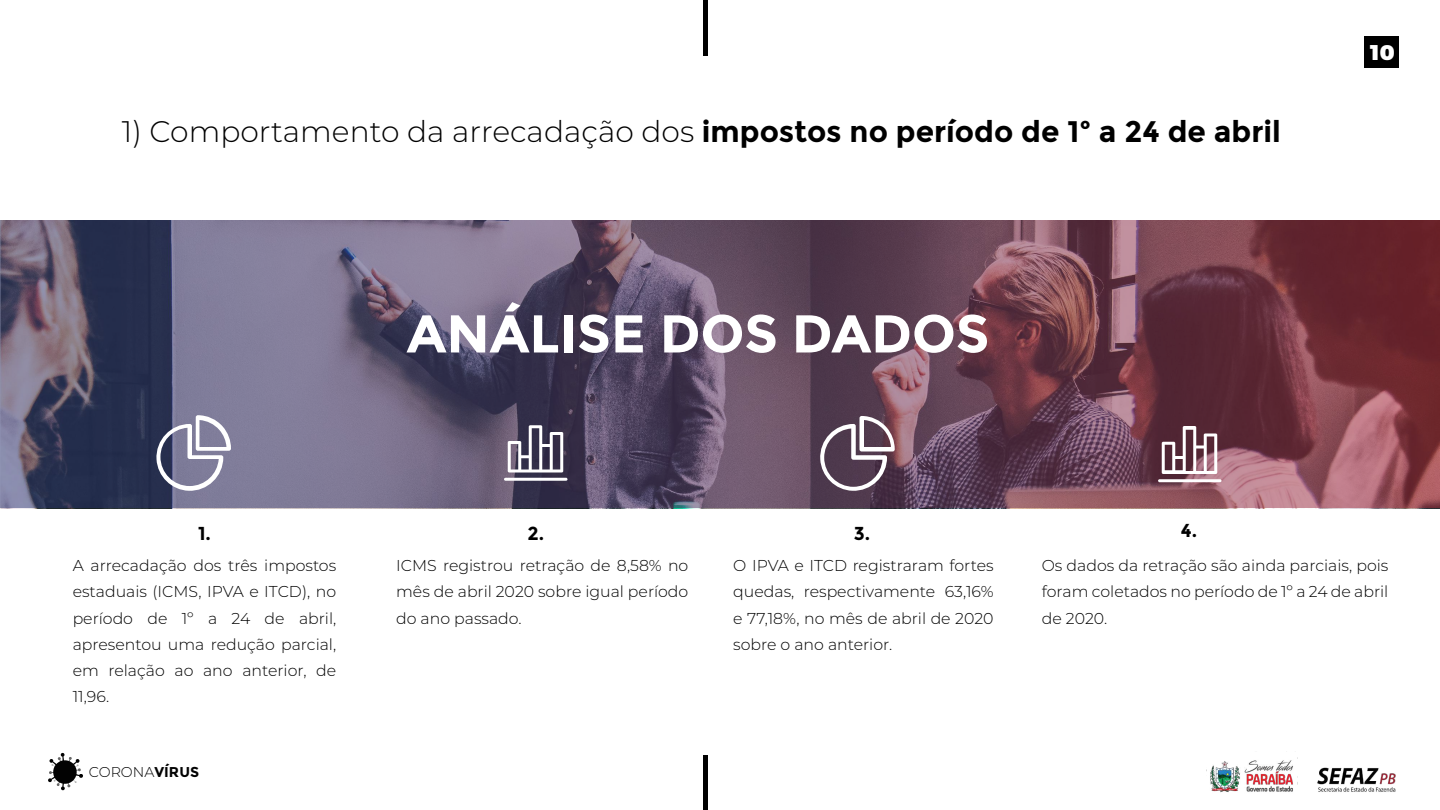
<style>
.page{position:relative;width:1440px;height:810px;background:#fff}
.page>*{position:absolute;margin:0;border:0;box-sizing:border-box;transform-origin:0 0}
.t1{font:700 53.18px "Montserrat";color:#fff}
.t2{font:300 29.78px "Montserrat";color:#000}
.t3{font:900 21.23px "Montserrat";color:#fff}
.t4{font:700 18.75px "Montserrat";color:#000}
.t5{font:300 15.75px/26.2px "Montserrat";color:#000;text-align:justify}
.t6{font:300 14.25px "Montserrat";color:#020202}
.s1{font-weight:700}
</style>
<div class="page">
<svg style="left:48px;top:753px;width:35px;height:37px"></svg>
<svg style="left:0;top:220px;width:1439px;height:288px;background:#694f64"></svg>
<svg style="left:504px;top:478px;width:64px;height:3px"></svg>
<svg style="left:508px;top:425px;width:55px;height:47px"></svg>
<svg style="left:155px;top:415px;width:76px;height:77px"></svg>
<hr style="left:704px;top:0;width:4px;height:56px;background:#000">
<hr style="left:704px;top:755px;width:4px;height:55px;background:#000">
<svg style="left:819px;top:416px;width:76px;height:76px"></svg>
<svg style="left:1158px;top:426px;width:64px;height:56px"></svg>
<img style="left:1317px;top:767px;width:79px;height:25px">
<img style="left:1210px;top:760px;width:83px;height:33px">
<div style="left:1364px;top:36px;width:35px;height:32px;background:#000"></div>
<h2 class="t2" style="left:122px;top:111px;width:1161px">1) Comportamento da arrecadação dos <span class="s1">impostos no período de 1º a 24 de abril</span></h2>
<h1 class="t1" style="left:407px;top:302px;width:584px">ANÁLISE DOS DADOS</h1>
<h3 class="t3" style="left:1371px;top:35px;width:25px">10</h3>
<p class="t4" style="left:198px;top:523px;width:14px">1.</p>
<p class="t5" style="left:73px;top:552px;width:265px">A arrecadação dos três impostos estaduais (ICMS, IPVA e ITCD), no período de 1º a 24 de abril, apresentou uma redução parcial, em relação ao ano anterior, de 11,96.</p>
<p class="t6" style="left:89px;top:762px;width:112px">CORONA<span class="s1">VÍRUS</span></p>
<p class="t4" style="left:527px;top:523px;width:18px">2.</p>
<p class="t5" style="left:396px;top:552px;width:294px">ICMS registrou retração de 8,58% no mês de abril 2020 sobre igual período do ano passado.</p>
<p class="t4" style="left:854px;top:523px;width:18px">3.</p>
<p class="t5" style="left:733px;top:552px;width:262px">O IPVA e ITCD registraram fortes quedas, respectivamente 63,16% e 77,18%, no mês de abril de 2020 sobre o ano anterior.</p>
<p class="t4" style="left:1181px;top:520px;width:18px">4.</p>
<p class="t5" style="left:1042px;top:552px;width:348px">Os dados da retração são ainda parciais, pois foram coletados no período de 1º a 24 de abril de 2020.</p>
</div>
